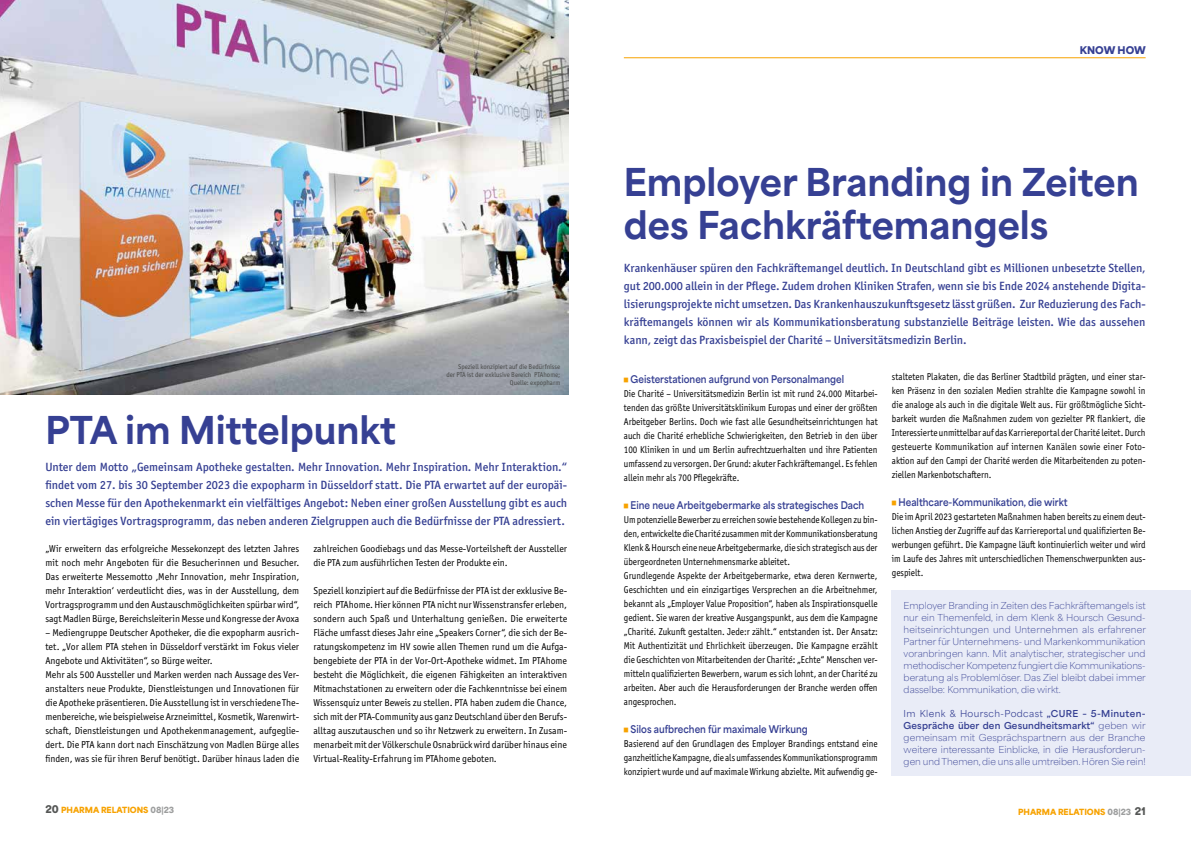
<style>
.page{position:relative;width:1191px;height:842px;background:#fff}
.page>*{position:absolute;margin:0;border:0;box-sizing:border-box;transform-origin:0 0}
.t1{font:800 36px/43.2px "Area Normal";color:#364093}
.t2{font:500 12px/18px "Officina Sans ITC Pro";color:#364093;text-align:justify}
.t3{font:10px/14px "Officina Sans ITC Pro";color:#000;text-align:justify;scale:.9 1}
.t4{font:10px/14px "Officina Sans ITC Pro";color:#000;text-align:justify}
.t5{font:700 10px "Area Normal";color:#364093;scale:.9 1}
.t6{font:900 10px "Area Normal";color:#364093}
.t7{font:100 9px/12px "Area Normal";color:#364093;text-align:justify}
.t8{font:900 8px "Area Normal";color:#f7a200}
.t9{font:7px/8.4px "Officina Sans ITC Pro";color:#474847;text-align:right;scale:.96 1}
.s1{font-size:10px;color:#555756}
.s2{color:#9d9e9e}
.s3{color:#f7a200}
.s4{font-weight:400}
.s5{font-weight:700}
</style>
<div class="page">
<hr style="left:624px;top:57px;width:521px;height:1px;background:#f7a200">
<div style="left:891px;top:590px;width:300px;height:185px;background:#e9ecf7"></div>
<img style="left:0;top:0;width:568px;height:395px">
<h1 class="t1" style="left:45px;top:404px;width:352px">PTA im Mittelpunkt</h1>
<p class="t9" style="left:446px;top:362px;width:120px">Speziell konzipiert auf die Bedürfnisse<br>der PTA ist der exklusive Bereich PTAhome;<br>Quelle: expopharm</p>
<p class="t2" style="left:45px;top:458px;width:523px">Unter dem Motto „Gemeinsam Apotheke gestalten. Mehr Innovation. Mehr Inspiration. Mehr Interaktion.“ findet vom 27. bis 30 September 2023 die expopharm in Düsseldorf statt. Die PTA erwartet auf der europäi&shy;schen Messe für den Apothekenmarkt ein vielfältiges Angebot: Neben einer großen Ausstellung gibt es auch ein viertägiges Vortragsprogramm, das neben anderen Zielgruppen auch die Bedürfnisse der PTA adressiert.</p>
<p class="t4" style="left:45px;top:542px;width:255px">„Wir erweitern das erfolgreiche Messekonzept des letzten Jahres mit noch mehr Angeboten für die Besucherinnen und Besucher.<br>Das erweiterte Messemotto ‚Mehr Innovation, mehr Inspiration, mehr Interaktion‘ verdeutlicht dies, was in der Ausstellung, dem Vortragsprogramm und den Austauschmöglichkeiten spürbar wird“, sagt Madlen Bürge, Bereichsleiterin Messe und Kongresse der Avoxa</p>
<p class="t4" style="left:45px;top:626px;width:255px;text-align:left">– Mediengruppe Deutscher Apotheker, die die expopharm ausrich&shy;tet. „Vor allem PTA stehen in Düsseldorf verstärkt im Fokus vieler Angebote und Aktivitäten“, so Bürge weiter.<br>Mehr als 500 Aussteller und Marken werden nach Aussage des Ver&shy;anstalters neue Produkte, Dienstleistungen und Innovationen für die Apotheke präsentieren. Die Ausstellung ist in verschiedene The&shy;menbereiche, wie beispielweise Arzneimittel, Kosmetik, Warenwirt&shy;schaft, Dienstleistungen und Apothekenmanagement, aufgeglie&shy;dert. Die PTA kann dort nach Einschätzung von Madlen Bürge alles finden, was sie für ihren Beruf benötigt. Darüber hinaus laden die</p>
<p class="t4" style="left:313px;top:542px;width:255px">zahlreichen Goodiebags und das Messe-Vorteilsheft der Aussteller die PTA zum ausführlichen Testen der Produkte ein.</p>
<p class="t4" style="left:313px;top:584px;width:255px">Speziell konzipiert auf die Bedürfnisse der PTA ist der exklusive Be&shy;reich PTAhome. Hier können PTA nicht nur Wissenstransfer erleben, sondern auch Spaß und Unterhaltung genießen. Die erweiterte Fläche umfasst dieses Jahr eine „Speakers Corner“, die sich der Be&shy;ratungskompetenz im HV sowie allen Themen rund um die Aufga&shy;bengebiete der PTA in der Vor-Ort-Apotheke widmet. Im PTAhome besteht die Möglichkeit, die eigenen Fähigkeiten an interaktiven Mitmachstationen zu erweitern oder die Fachkenntnisse bei einem Wissensquiz unter Beweis zu stellen. PTA haben zudem die Chance, sich mit der PTA-Community aus ganz Deutschland über den Berufs&shy;alltag auszutauschen und so ihr Netzwerk zu erweitern. In Zusam&shy;menarbeit mit der Völkerschule Osnabrück wird darüber hinaus eine Virtual-Reality-Erfahrung im PTAhome geboten.</p>
<p class="t8" style="left:45px;top:802px;width:130px"><span class="s1">20</span> PHARMA RELATIONS <span class="s2">08|23</span></p>
<p class="t6" style="left:1079px;top:41px;width:67px">KNOW HOW</p>
<h1 class="t1" style="left:624px;top:156px;width:516px">Employer Branding in Zeiten des Fachkräftemangels</h1>
<p class="t2" style="left:624px;top:259px;width:523px">Krankenhäuser spüren den Fachkräftemangel deutlich. In Deutschland gibt es Millionen unbesetzte Stellen, gut 200.000 allein in der Pflege. Zudem drohen Kliniken Strafen, wenn sie bis Ende 2024 anstehende Digita&shy;lisierungsprojekte nicht umsetzen. Das Krankenhauszukunftsgesetz lässt grüßen. Zur Reduzierung des Fach&shy;kräftemangels können wir als Kommunikationsberatung substanzielle Beiträge leisten. Wie das aussehen kann, zeigt das Praxisbeispiel der Charité – Universitätsmedizin Berlin.</p>
<p class="t5" style="left:624px;top:370px;width:246px"><span class="s3">■</span> Geisterstationen aufgrund von Personalmangel</p>
<p class="t3" style="left:624px;top:387px;width:284px">Die Charité – Universitätsmedizin Berlin ist mit rund 24.000 Mitarbei&shy;tenden das größte Universitätsklinikum Europas und einer der größten Arbeitgeber Berlins. Doch wie fast alle Gesundheitseinrichtungen hat auch die Charité erhebliche Schwierigkeiten, den Betrieb in den über 100 Kliniken in und um Berlin aufrechtzuerhalten und ihre Patienten umfassend zu versorgen. Der Grund: akuter Fachkräftemangel. Es fehlen allein mehr als 700 Pflegekräfte.</p>
<p class="t5" style="left:624px;top:496px;width:269px"><span class="s3">■</span> Eine neue Arbeitgebermarke als strategisches Dach</p>
<p class="t3" style="left:624px;top:513px;width:283px;text-align:left">Um potenzielle Bewerber zu erreichen sowie bestehende Kollegen zu bin&shy;den, entwickelte die Charité zusammen mit der Kommunikationsberatung Klenk &amp; Hoursch eine neue Arbeitgebermarke, die sich strategisch aus der übergeordneten Unternehmensmarke ableitet.<br>Grundlegende Aspekte der Arbeitgebermarke, etwa deren Kernwerte, Geschichten und ein einzigartiges Versprechen an die Arbeitnehmer, bekannt als „Employer Value Proposition“, haben als Inspirationsquelle gedient. Sie waren der kreative Ausgangspunkt, aus dem die Kampagne „Charité. Zukunft gestalten. Jede:r zählt.“ entstanden ist. Der Ansatz:<br>Mit Authentizität und Ehrlichkeit überzeugen. Die Kampagne erzählt die Geschichten von Mitarbeitenden der Charité: „Echte“ Menschen ver&shy;mitteln qualifizierten Bewerbern, warum es sich lohnt, an der Charité zu arbeiten. Aber auch die Herausforderungen der Branche werden offen angesprochen.</p>
<p class="t5" style="left:624px;top:720px;width:206px"><span class="s3">■</span> Silos aufbrechen für maximale Wirkung</p>
<p class="t3" style="left:624px;top:737px;width:283px">Basierend auf den Grundlagen des Employer Brandings entstand eine ganzheitliche Kampagne, die als umfassendes Kommunikationsprogramm konzipiert wurde und auf maximale Wirkung abzielte. Mit aufwendig ge-</p>
<p class="t3" style="left:891px;top:369px;width:283px">stalteten Plakaten, die das Berliner Stadtbild prägten, und einer star&shy;ken Präsenz in den sozialen Medien strahlte die Kampagne sowohl in die analoge als auch in die digitale Welt aus. Für größtmögliche Sicht&shy;barkeit wurden die Maßnahmen zudem von gezielter PR flankiert, die Interessierte unmittelbar auf das Karriereportal der Charité leitet. Durch gesteuerte Kommunikation auf internen Kanälen sowie einer Foto&shy;aktion auf den Campi der Charité werden die Mitarbeitenden zu poten&shy;ziellen Markenbotschaftern.</p>
<p class="t5" style="left:891px;top:493px;width:197px"><span class="s3">■</span> Healthcare-Kommunikation, die wirkt</p>
<p class="t3" style="left:891px;top:509px;width:283px">Die im April 2023 gestarteten Maßnahmen haben bereits zu einem deut&shy;lichen Anstieg der Zugriffe auf das Karriereportal und qualifizierten Be&shy;werbungen geführt. Die Kampagne läuft kontinuierlich weiter und wird im Laufe des Jahres mit unterschiedlichen Themenschwerpunkten aus&shy;gespielt.</p>
<p class="t7" style="left:903px;top:598px;width:244px">Employer Branding in Zeiten des Fachkräftemangels ist nur ein Themenfeld, in dem Klenk &amp; Hoursch Gesund&shy;heitseinrichtungen und Unternehmen als erfahrener Partner für Unternehmens- und Markenkommunikation voranbringen kann. Mit analytischer, strategischer und methodischer Kompetenz fungiert die Kommunikations&shy;beratung als Problemlöser. Das Ziel bleibt dabei immer dasselbe: Kommunikation, die wirkt.</p>
<p class="t7" style="left:903px;top:706px;width:244px"><span class="s4">Im Klenk &amp; Hoursch-Podcast</span> <span class="s5">„CURE – 5-Minuten-Gespräche über den Gesundheitsmarkt“</span> geben wir gemeinsam mit Gesprächspartnern aus der Branche weitere interessante Einblicke, in die Herausforderun&shy;gen und Themen, die uns alle umtreiben. Hören Sie rein!</p>
<p class="t8" style="left:1018px;top:804px;width:129px">PHARMA RELATIONS <span class="s2">08|23</span> <span class="s1">21</span></p>
</div>
